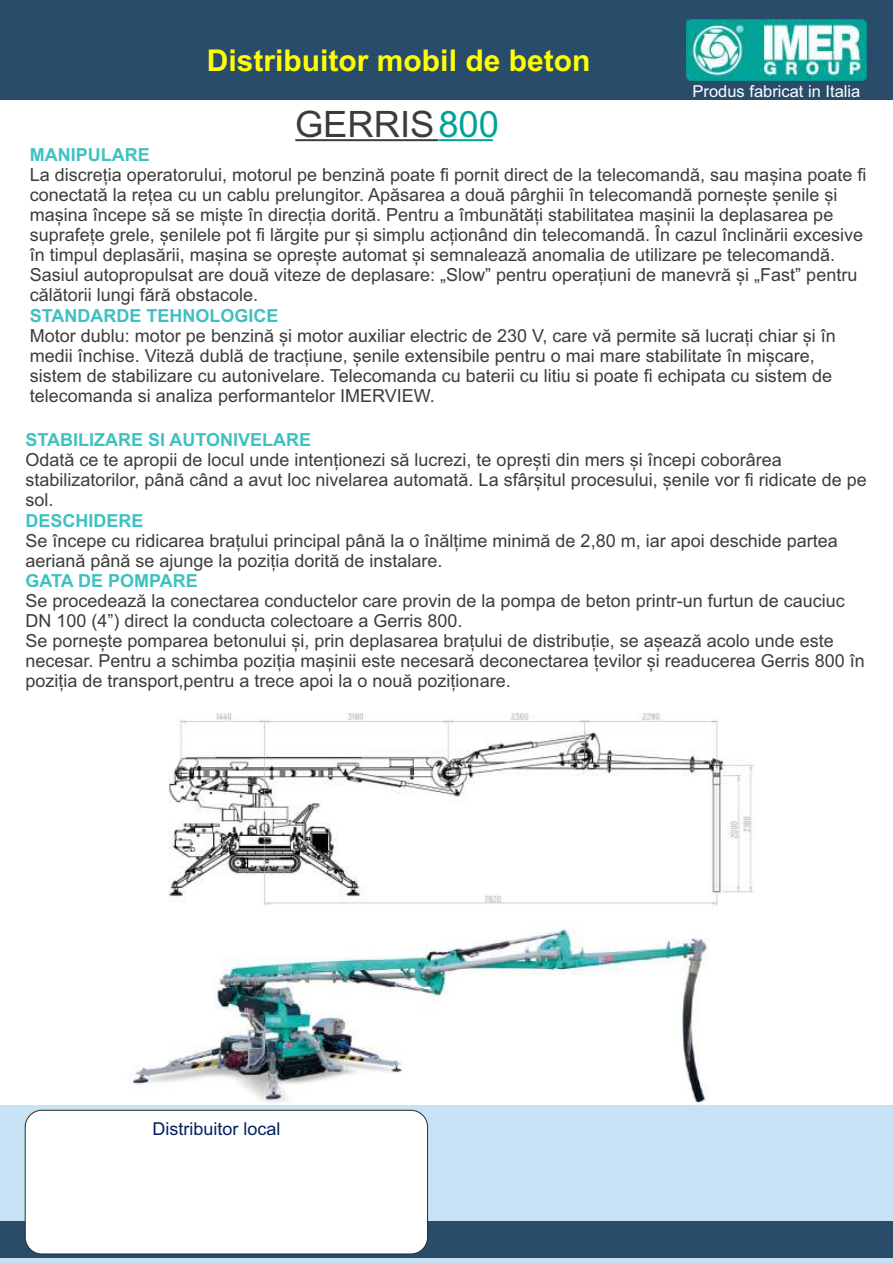
<style>
.page{position:relative;width:893px;height:1263px;background:#fff}
.page>*{position:absolute;margin:0;border:0;box-sizing:border-box;transform-origin:0 0}
.t1{font:36.45px "Arial";color:#3c3c3b}
.t2{font:700 30px "Arial";color:#ff0}
.t3{font:18px/20.1px "Arial";color:#3d3c3b}
.t4{font:700 18px "Arial";color:#40c0c0}
.t5{font:17.7px "Arial";color:#002060}
.t6{font:16.5px "Arial";color:#fff}
.s1{color:#00a297}
</style>
<div class="page">
<img style="left:132px;top:713px;width:622px;height:392px">
<div style="left:0;top:1105px;width:893px;height:158px;background:#c7e1f5"></div>
<div style="left:0;top:0;width:893px;height:99px;background:#294c6a"></div>
<div style="left:0;top:1221px;width:893px;height:36px;background:#294c6a"></div>
<img style="left:686px;top:19px;width:181px;height:61px">
<hr style="left:295px;top:139px;width:143px;height:2px;background:#3c3c3b">
<hr style="left:438px;top:139px;width:55px;height:2px;background:#00a297">
<div style="left:25px;top:1110px;width:403px;height:144px;background:#fff;border:1px solid #2b2a29;border-radius:17px"></div>
<h2 class="t2" style="left:207px;top:49px;width:385px">Distribuitor mobil de beton</h2>
<h1 class="t1" style="left:295px;top:110px;width:205px">GERRIS<span class="s1">800</span></h1>
<p class="t6" style="left:693px;top:85px;width:169px">Produs fabricat in Italia</p>
<p class="t4" style="left:30px;top:148px;width:121px">MANIPULARE</p>
<p class="t3" style="left:30px;top:166px;width:838px">La discreția operatorului, motorul pe benzină poate fi pornit direct de la telecomandă, sau mașina poate fi conectată la rețea cu un cablu prelungitor. Apăsarea a două pârghii în telecomandă pornește șenile și mașina începe să se miște în direcția dorită. Pentru a îmbunătăți stabilitatea mașinii la deplasarea pe suprafețe grele, șenilele pot fi lărgite pur și simplu acționând din telecomandă. În cazul înclinării excesive în timpul deplasării, mașina se oprește automat și semnalează anomalia de utilizare pe telecomandă.<br>Sasiul autopropulsat are două viteze de deplasare: „Slow” pentru operațiuni de manevră și „Fast” pentru călătorii lungi fără obstacole.</p>
<p class="t4" style="left:30px;top:308px;width:250px">STANDARDE TEHNOLOGICE</p>
<p class="t3" style="left:30px;top:327px;width:807px">Motor dublu: motor pe benzină și motor auxiliar electric de 230 V, care vă permite să lucrați chiar și în medii închise. Viteză dublă de tracțiune, șenile extensibile pentru o mai mare stabilitate în mișcare, sistem de stabilizare cu autonivelare. Telecomanda cu baterii cu litiu si poate fi echipata cu sistem de telecomanda si analiza performantelor IMERVIEW.</p>
<p class="t4" style="left:25px;top:433px;width:287px">STABILIZARE SI AUTONIVELARE</p>
<p class="t3" style="left:25px;top:451px;width:843px">Odată ce te apropii de locul unde intenționezi să lucrezi, te oprești din mers și începi coborârea stabilizatorilor, până când a avut loc nivelarea automată. La sfârșitul procesului, șenile vor fi ridicate de pe sol.</p>
<p class="t4" style="left:25px;top:513px;width:120px">DESCHIDERE</p>
<p class="t3" style="left:25px;top:532px;width:814px">Se începe cu ridicarea brațului principal până la o înălțime minimă de 2,80 m, iar apoi deschide partea aeriană până se ajunge la poziția dorită de instalare.</p>
<p class="t4" style="left:25px;top:574px;width:174px">GATA DE POMPARE</p>
<p class="t3" style="left:25px;top:592px;width:841px">Se procedează la conectarea conductelor care provin de la pompa de beton printr-un furtun de cauciuc DN 100 (4”) direct la conducta colectoare a Gerris 800.<br>Se pornește pomparea betonului și, prin deplasarea brațului de distribuție, se așează acolo unde este necesar. Pentru a schimba poziția mașinii este necesară deconectarea țevilor și readucerea Gerris 800 în poziția de transport,pentru a trece apoi la o nouă poziționare.</p>
<p class="t5" style="left:153px;top:1122px;width:130px">Distribuitor local</p>
</div>
